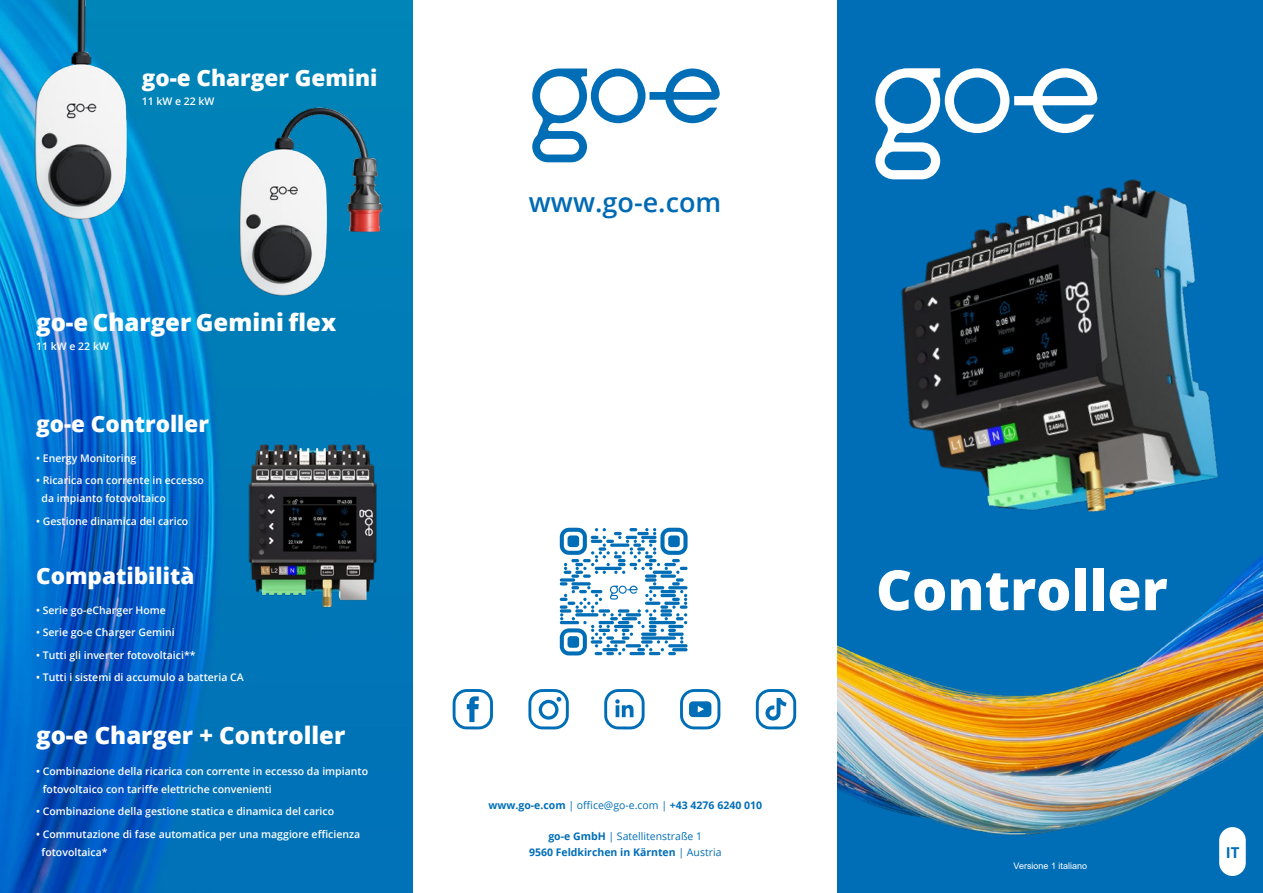
<style>
.page{position:relative;width:1263px;height:893px;background:#fff}
.page>*{position:absolute;margin:0;border:0;box-sizing:border-box;transform-origin:0 0}
.t1{font:800 55.5px "Open Sans";color:#fff}
.t2{font:600 27px "Open Sans";color:#006ab4}
.t3{font:800 24px "Open Sans";color:#fff}
.t4{font:800 22.5px "Open Sans";color:#fff}
.t5{font:700 15px "Open Sans";color:#006eb7}
.t6{font:600 10.5px/18px "Open Sans";color:#fff}
.t7{font:700 10.5px/16.5px "Open Sans";color:#006eb7;text-align:center}
.t8{font:9px "Arial";color:#fff}
.s1{font-weight:400}
</style>
<div class="page">
<svg style="left:560px;top:528px;width:128px;height:127px"></svg>
<svg style="left:453px;top:689px;width:40px;height:40px"></svg>
<svg style="left:680px;top:689px;width:40px;height:40px"></svg>
<svg style="left:756px;top:689px;width:40px;height:40px"></svg>
<svg style="left:604px;top:689px;width:41px;height:40px"></svg>
<svg style="left:528px;top:689px;width:41px;height:40px"></svg>
<svg style="left:532px;top:68px;width:188px;height:94px"></svg>
<img style="left:838px;top:672px;width:425px;height:221px">
<img style="left:837px;top:15px;width:426px;height:657px">
<img style="left:0;top:0;width:412px;height:893px">
<img style="left:178px;top:76px;width:235px;height:251px">
<img style="left:0;top:0;width:208px;height:245px">
<img style="left:196px;top:424px;width:213px;height:217px">
<h3 class="t4" style="left:142px;top:60px;width:237px">go-e Charger Gemini</h3>
<p class="t6" style="left:142px;top:92px;width:74px">11 kW e 22 kW</p>
<h3 class="t3" style="left:36px;top:304px;width:301px">go-e Charger Gemini flex</h3>
<p class="t6" style="left:36px;top:337px;width:74px">11 kW e 22 kW</p>
<h3 class="t4" style="left:36px;top:406px;width:174px">go-e Controller</h3>
<p class="t6" style="left:36px;top:449px;width:102px">• Energy Monitoring</p>
<p class="t6" style="left:42px;top:471px;width:164px;text-indent:-5px">• Ricarica con corrente in eccesso da impianto fotovoltaico</p>
<p class="t6" style="left:36px;top:512px;width:154px">• Gestione dinamica del carico</p>
<h3 class="t4" style="left:36px;top:558px;width:160px">Compatibilità</h3>
<p class="t6" style="left:36px;top:601px;width:131px">• Serie go-eCharger Home</p>
<p class="t6" style="left:36px;top:623px;width:140px">• Serie go-e Charger Gemini</p>
<p class="t6" style="left:36px;top:646px;width:161px">• Tutti gli inverter fotovoltaici**</p>
<p class="t6" style="left:36px;top:668px;width:209px">• Tutti i sistemi di accumulo a batteria CA</p>
<h3 class="t3" style="left:36px;top:717px;width:311px">go-e Charger + Controller</h3>
<p class="t6" style="left:43px;top:762px;width:327px;text-indent:-7px">• Combinazione della ricarica con corrente in eccesso da impianto fotovoltaico con tariffe elettriche convenienti</p>
<p class="t6" style="left:36px;top:802px;width:300px">• Combinazione della gestione statica e dinamica del carico</p>
<p class="t6" style="left:42px;top:825px;width:320px;text-indent:-5px">• Commutazione di fase automatica per una maggiore efficienza fotovoltaica*</p>
<h2 class="t2" style="left:529px;top:184px;width:194px">www.go-e.com</h2>
<p class="t7" style="left:488px;top:797px;width:275px">www.go-e.com <span class="s1">| office@go-e.com |</span> +43 4276 6240 010</p>
<p class="t7" style="left:529px;top:827px;width:194px">go-e GmbH <span class="s1">| Satellitenstraße 1<br></span>9560 Feldkirchen in Kärnten <span class="s1">| Austria</span></p>
<h1 class="t1" style="left:876px;top:548px;width:293px">Controller</h1>
<p class="t8" style="left:1013px;top:860px;width:75px">Versione 1 italiano</p>
<h3 class="t5" style="left:1226px;top:842px;width:15px">IT</h3>
</div>
